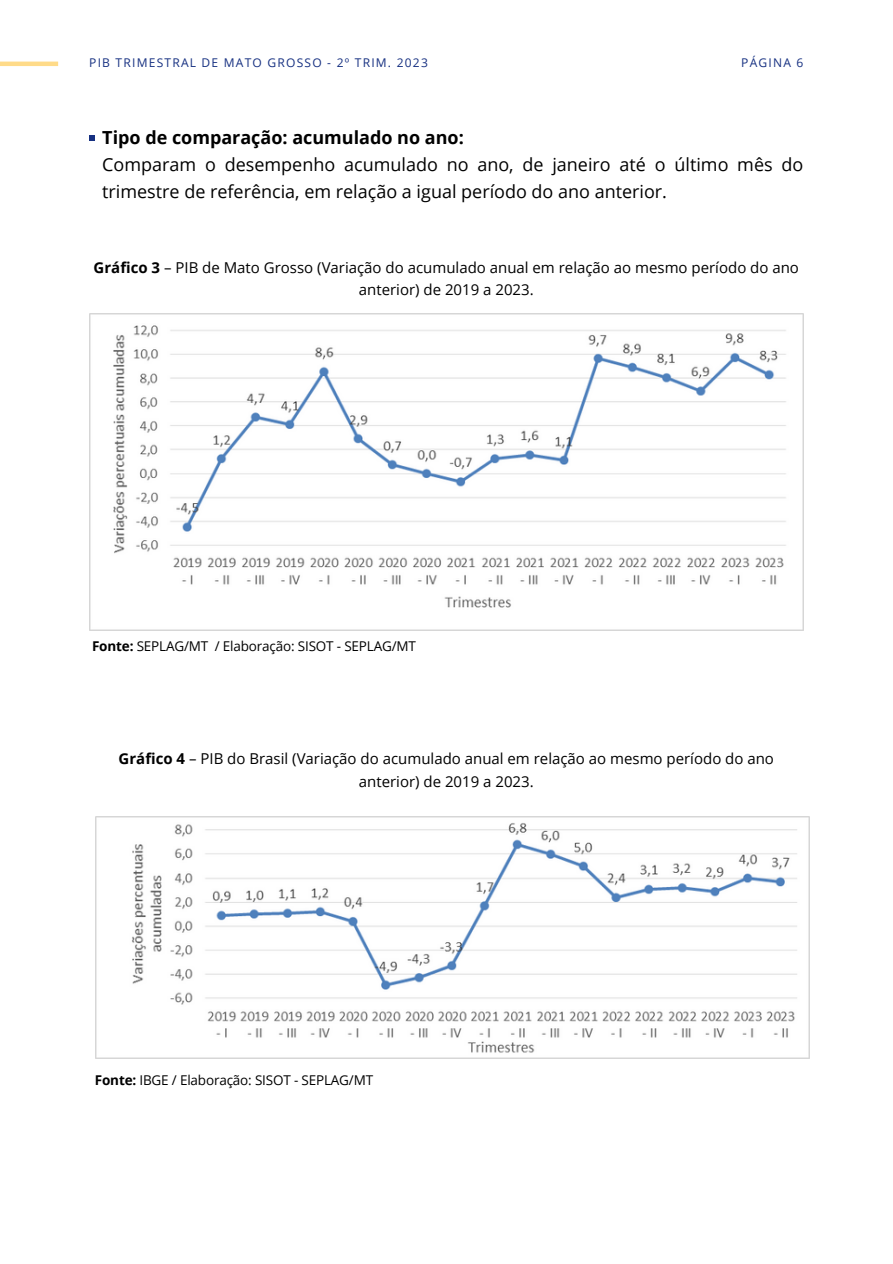
<style>
.page{position:relative;width:893px;height:1264px;background:#fff}
.page>*{position:absolute;margin:0;border:0;box-sizing:border-box;transform-origin:0 0}
.t1{font:18px/27px "Open Sans";color:#000}
.t2{font:700 18px "Open Sans";color:#000}
.t3{font:15px/22.5px "Open Sans";color:#000;text-align:center}
.t4{font:13.5px "Open Sans";letter-spacing:-.015em;color:#000}
.t5{font:12px "Open Sans";letter-spacing:.1em;color:#163081}
.s1{font-weight:700}
</style>
<div class="page">
<hr style="left:0;top:62px;width:58px;height:4px;background:#ffdb89">
<svg style="left:89px;top:136px;width:6px;height:5px"></svg>
<img style="left:89px;top:313px;width:714px;height:317px">
<img style="left:96px;top:816px;width:713px;height:242px">
<p class="t5" style="left:89px;top:55px;width:340px">PIB TRIMESTRAL DE MATO GROSSO - 2º TRIM. 2023</p>
<p class="t5" style="left:741px;top:54px;width:64px">PÁGINA 6</p>
<p class="t2" style="left:102px;top:125px;width:363px">Tipo de comparação: acumulado no ano:</p>
<p class="t1" style="left:102px;top:150px;width:702px">Comparam o desempenho acumulado no ano, de janeiro até o último mês do trimestre de referência, em relação a igual período do ano anterior.</p>
<p class="t3" style="left:94px;top:256px;width:706px"><span class="s1">Gráfico 3</span> – PIB de Mato Grosso (Variação do acumulado anual em relação ao mesmo período do ano anterior) de 2019 a 2023.</p>
<p class="t4" style="left:92px;top:636px;width:325px"><span class="s1">Fonte:</span> SEPLAG/MT / Elaboração: SISOT - SEPLAG/MT</p>
<p class="t3" style="left:119px;top:747px;width:656px"><span class="s1">Gráfico 4</span> – PIB do Brasil (Variação do acumulado anual em relação ao mesmo período do ano anterior) de 2019 a 2023.</p>
<p class="t4" style="left:95px;top:1070px;width:280px"><span class="s1">Fonte:</span> IBGE / Elaboração: SISOT - SEPLAG/MT</p>
</div>
